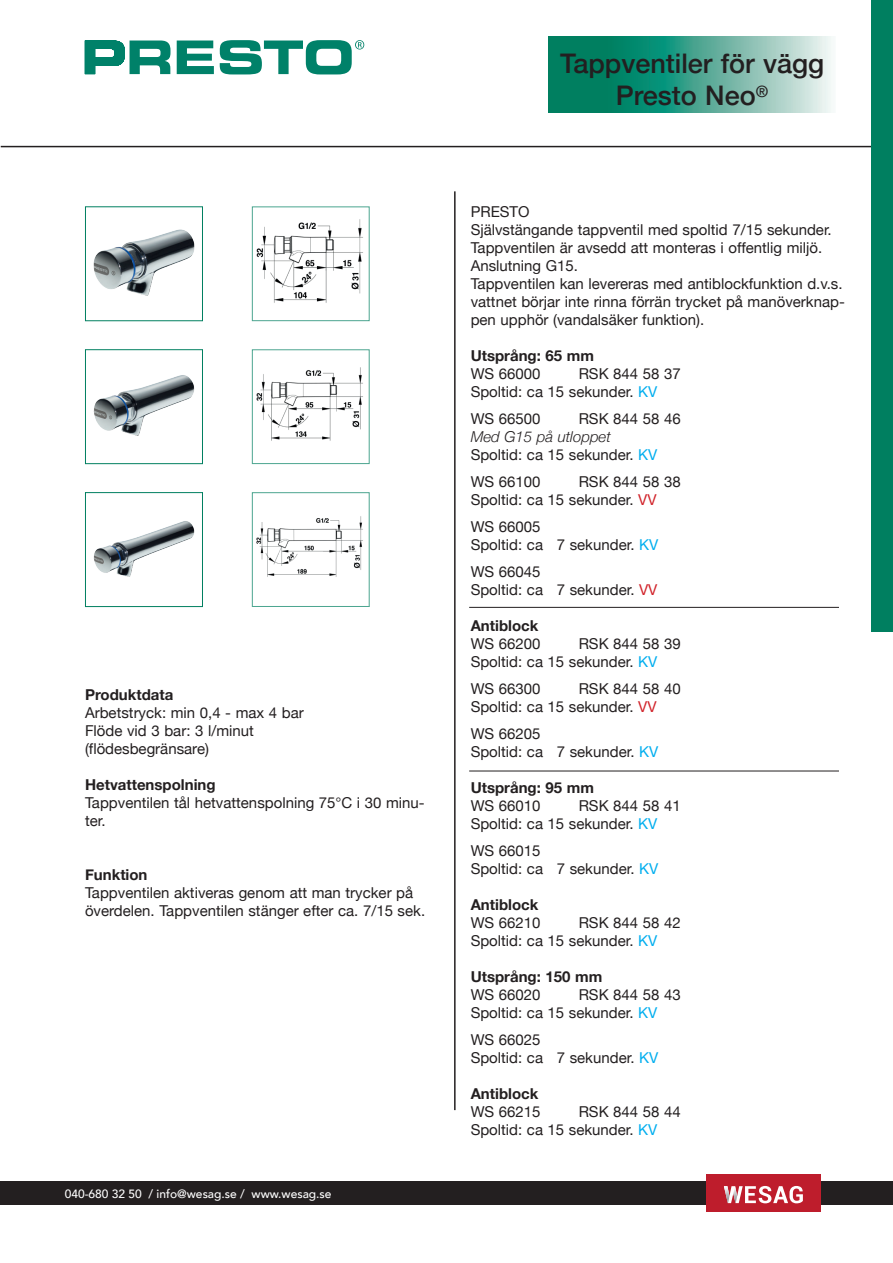
<style>
.page{position:relative;width:893px;height:1263px;background:#fff}
.page>*{position:absolute;margin:0;border:0;box-sizing:border-box;transform-origin:0 0}
.t1{font:500 27px/32.4px "Helvetica Neue";color:#231f20;text-align:center}
.t2{font:15px/18px "Helvetica Neue";color:#231f20}
.t3{font:700 15px "Helvetica Neue";color:#231f20}
.t4{font:500 12px "Avenir";color:#fff}
.s1{color:#00aeef}
.s2{font-weight:300;font-style:italic}
.s3{color:#d1232a}
</style>
<div class="page">
<hr style="left:1px;top:146px;width:892px;height:1px;background:#231f20">
<svg style="left:548px;top:37px;width:283px;height:76px;background:#4fa894"></svg>
<img style="left:93px;top:229px;width:102px;height:67px">
<div style="left:85px;top:206px;width:118px;height:115px;border:1px solid #007f60"></div>
<img style="left:93px;top:375px;width:102px;height:61px">
<div style="left:85px;top:349px;width:118px;height:115px;border:1px solid #007f60"></div>
<img style="left:93px;top:521px;width:102px;height:56px">
<div style="left:85px;top:492px;width:118px;height:115px;border:1px solid #007f60"></div>
<img style="left:256px;top:219px;width:107px;height:84px">
<div style="left:252px;top:206px;width:118px;height:115px;border:1px solid #4ea691"></div>
<img style="left:256px;top:367px;width:107px;height:74px">
<div style="left:252px;top:349px;width:118px;height:115px;border:1px solid #4ea691"></div>
<img style="left:256px;top:516px;width:107px;height:61px">
<div style="left:252px;top:492px;width:118px;height:115px;border:1px solid #4ea691"></div>
<hr style="left:454px;top:191px;width:2px;height:919px;background:#231f20">
<svg style="left:85px;top:40px;width:279px;height:34px"></svg>
<div style="left:871px;top:0;width:22px;height:631px;background:#007f60"></div>
<div style="left:0;top:1181px;width:893px;height:24px;background:#231f20"></div>
<div style="left:706px;top:1174px;width:115px;height:38px;background:#be1d2c"></div>
<svg style="left:729px;top:1186px;width:74px;height:17px"></svg>
<img style="left:733px;top:1186px;width:4px;height:17px">
<img style="left:724px;top:1186px;width:5px;height:17px">
<hr style="left:469px;top:607px;width:370px;height:1px;background:#231f20">
<hr style="left:469px;top:771px;width:370px;height:1px;background:#231f20">
<p class="t3" style="left:85px;top:683px;width:90px">Produktdata</p>
<p class="t2" style="left:85px;top:704px;width:220px">Arbetstryck: min 0,4 - max 4 bar<br>Flöde vid 3 bar: 3 l/minut (flödesbegränsare)</p>
<p class="t3" style="left:85px;top:773px;width:132px">Hetvattenspolning</p>
<p class="t2" style="left:85px;top:794px;width:341px">Tappventilen tål hetvattenspolning 75°C i 30 minu&shy;ter.</p>
<p class="t3" style="left:85px;top:863px;width:64px">Funktion</p>
<p class="t2" style="left:85px;top:884px;width:342px">Tappventilen aktiveras genom att man trycker på överdelen. Tappventilen stänger efter ca. 7/15 sek.</p>
<p class="t4" style="left:65px;top:1183px;width:268px">040-680 32 50 / info@wesag.se / www.wesag.se</p>
<h1 class="t1" style="left:560px;top:45px;width:265px">Tappventiler för vägg<br>Presto Neo<sup>®</sup></h1>
<p class="t2" style="left:471px;top:203px;width:376px">PRESTO<br>Självstängande tappventil med spoltid 7/15 sekunder.<br>Tappventilen är avsedd att monteras i offentlig miljö.<br>Anslutning G15.<br>Tappventilen kan levereras med antiblockfunktion d.v.s. vattnet börjar inte rinna förrän trycket på manöverknap&shy;pen upphör (vandalsäker funktion).</p>
<p class="t3" style="left:471px;top:344px;width:125px">Utsprång: 65 mm</p>
<p class="t2" style="left:471px;top:365px;width:71px">WS 66000</p>
<p class="t2" style="left:471px;top:365px;width:212px;text-indent:108px">RSK 844 58 37<br>Spoltid: ca 15 sekunder. <span class="s1">KV</span></p>
<p class="t2" style="left:471px;top:410px;width:71px">WS 66500</p>
<p class="t2" style="left:579px;top:410px;width:104px">RSK 844 58 46</p>
<p class="t2" style="left:471px;top:428px;width:188px"><span class="s2">Med G15 på utloppet<br></span>Spoltid: ca 15 sekunder. <span class="s1">KV</span></p>
<p class="t2" style="left:471px;top:473px;width:71px">WS 66100</p>
<p class="t2" style="left:471px;top:473px;width:212px;text-indent:108px">RSK 844 58 38<br>Spoltid: ca 15 sekunder. <span class="s3">VV</span></p>
<p class="t2" style="left:471px;top:518px;width:189px">WS 66005<br>Spoltid: ca 7 sekunder. <span class="s1">KV</span></p>
<p class="t2" style="left:471px;top:563px;width:188px">WS 66045<br>Spoltid: ca 7 sekunder. <span class="s3">VV</span></p>
<p class="t3" style="left:471px;top:614px;width:69px">Antiblock</p>
<p class="t2" style="left:471px;top:635px;width:71px">WS 66200</p>
<p class="t2" style="left:471px;top:635px;width:212px;text-indent:108px">RSK 844 58 39<br>Spoltid: ca 15 sekunder. <span class="s1">KV</span></p>
<p class="t2" style="left:471px;top:680px;width:71px">WS 66300</p>
<p class="t2" style="left:471px;top:680px;width:212px;text-indent:108px">RSK 844 58 40<br>Spoltid: ca 15 sekunder. <span class="s3">VV</span></p>
<p class="t2" style="left:471px;top:725px;width:189px">WS 66205<br>Spoltid: ca 7 sekunder. <span class="s1">KV</span></p>
<p class="t3" style="left:471px;top:776px;width:125px">Utsprång: 95 mm</p>
<p class="t2" style="left:471px;top:797px;width:71px">WS 66010</p>
<p class="t2" style="left:471px;top:797px;width:212px;text-indent:108px">RSK 844 58 41<br>Spoltid: ca 15 sekunder. <span class="s1">KV</span></p>
<p class="t2" style="left:471px;top:842px;width:189px">WS 66015<br>Spoltid: ca 7 sekunder. <span class="s1">KV</span></p>
<p class="t3" style="left:471px;top:893px;width:69px">Antiblock</p>
<p class="t2" style="left:471px;top:914px;width:71px">WS 66210</p>
<p class="t2" style="left:471px;top:914px;width:212px;text-indent:108px">RSK 844 58 42<br>Spoltid: ca 15 sekunder. <span class="s1">KV</span></p>
<p class="t3" style="left:471px;top:965px;width:133px">Utsprång: 150 mm</p>
<p class="t2" style="left:471px;top:986px;width:71px">WS 66020</p>
<p class="t2" style="left:471px;top:986px;width:212px;text-indent:108px">RSK 844 58 43<br>Spoltid: ca 15 sekunder. <span class="s1">KV</span></p>
<p class="t2" style="left:471px;top:1031px;width:189px">WS 66025<br>Spoltid: ca 7 sekunder. <span class="s1">KV</span></p>
<p class="t3" style="left:471px;top:1082px;width:69px">Antiblock</p>
<p class="t2" style="left:471px;top:1103px;width:71px">WS 66215</p>
<p class="t2" style="left:471px;top:1103px;width:212px;text-indent:108px">RSK 844 58 44<br>Spoltid: ca 15 sekunder. <span class="s1">KV</span></p>
</div>
